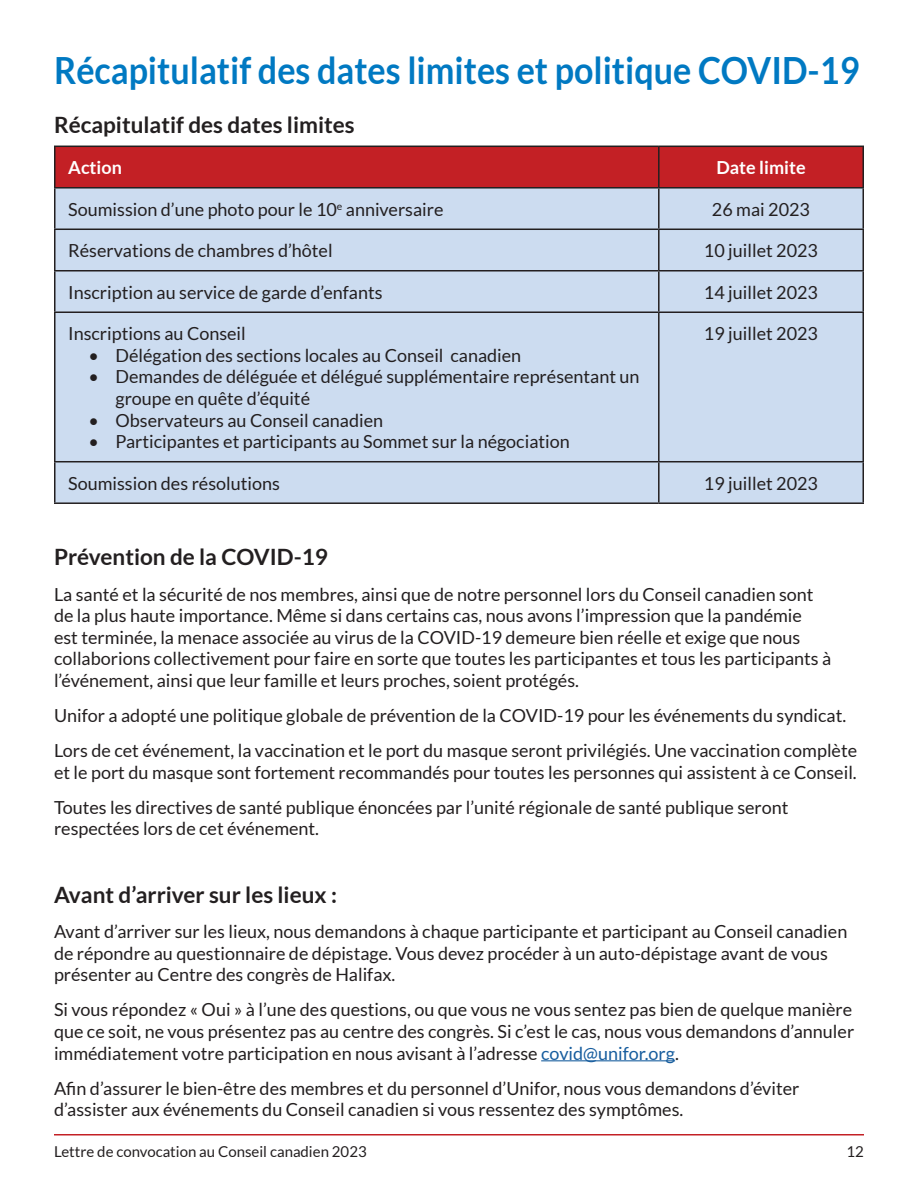
<style>
.page{position:relative;width:918px;height:1188px;background:#fff}
.page>*{position:absolute;margin:0;border:0;box-sizing:border-box;transform-origin:0 0}
.t1{font:700 37.5px "Lato";color:#0079c2;scale:.91 1}
.t2{font:700 22.5px "Lato";color:#231f20}
.t3{font:18px/21.6px "Lato";color:#231f20}
.t4{font:700 18px "Lato";color:#fff}
.t5{font:15px "Lato";color:#231f20}
.s1{color:#175d9e}
</style>
<div class="page">
<hr style="left:54px;top:1134px;width:810px;height:2px;background:#c32025">
<div style="left:55px;top:312px;width:604px;height:150px;background:#ccdcf0"></div>
<div style="left:55px;top:146px;width:604px;height:42px;background:#c32025"></div>
<div style="left:659px;top:146px;width:204px;height:42px;background:#c32025"></div>
<div style="left:55px;top:188px;width:604px;height:41px;background:#ccdcf0"></div>
<div style="left:659px;top:188px;width:204px;height:41px;background:#ccdcf0"></div>
<div style="left:55px;top:229px;width:604px;height:42px;background:#ccdcf0"></div>
<div style="left:659px;top:229px;width:204px;height:42px;background:#ccdcf0"></div>
<div style="left:55px;top:271px;width:604px;height:41px;background:#ccdcf0"></div>
<div style="left:659px;top:271px;width:204px;height:41px;background:#ccdcf0"></div>
<div style="left:659px;top:312px;width:204px;height:150px;background:#ccdcf0"></div>
<div style="left:55px;top:462px;width:604px;height:41px;background:#ccdcf0"></div>
<div style="left:659px;top:462px;width:204px;height:41px;background:#ccdcf0"></div>
<hr style="left:54px;top:146px;width:605px;height:1px;background:#231f20">
<hr style="left:54px;top:147px;width:2px;height:40px;background:#231f20">
<hr style="left:659px;top:146px;width:205px;height:1px;background:#231f20">
<hr style="left:658px;top:147px;width:2px;height:40px;background:#231f20">
<hr style="left:862px;top:147px;width:2px;height:40px;background:#231f20">
<hr style="left:54px;top:187px;width:605px;height:2px;background:#231f20">
<hr style="left:54px;top:189px;width:2px;height:40px;background:#231f20">
<hr style="left:659px;top:187px;width:205px;height:2px;background:#231f20">
<hr style="left:658px;top:189px;width:2px;height:40px;background:#231f20">
<hr style="left:862px;top:189px;width:2px;height:40px;background:#231f20">
<hr style="left:54px;top:229px;width:605px;height:1px;background:#231f20">
<hr style="left:54px;top:230px;width:2px;height:40px;background:#231f20">
<hr style="left:659px;top:229px;width:205px;height:1px;background:#231f20">
<hr style="left:658px;top:230px;width:2px;height:40px;background:#231f20">
<hr style="left:862px;top:230px;width:2px;height:40px;background:#231f20">
<hr style="left:54px;top:270px;width:605px;height:2px;background:#231f20">
<hr style="left:54px;top:272px;width:2px;height:39px;background:#231f20">
<hr style="left:659px;top:270px;width:205px;height:2px;background:#231f20">
<hr style="left:658px;top:272px;width:2px;height:39px;background:#231f20">
<hr style="left:862px;top:272px;width:2px;height:39px;background:#231f20">
<hr style="left:54px;top:311px;width:605px;height:2px;background:#231f20">
<hr style="left:54px;top:313px;width:2px;height:148px;background:#231f20">
<hr style="left:659px;top:311px;width:205px;height:2px;background:#231f20">
<hr style="left:658px;top:313px;width:2px;height:148px;background:#231f20">
<hr style="left:862px;top:313px;width:2px;height:148px;background:#231f20">
<hr style="left:54px;top:461px;width:605px;height:1px;background:#231f20">
<hr style="left:54px;top:462px;width:2px;height:40px;background:#231f20">
<hr style="left:659px;top:461px;width:205px;height:1px;background:#231f20">
<hr style="left:658px;top:462px;width:2px;height:40px;background:#231f20">
<hr style="left:862px;top:462px;width:2px;height:40px;background:#231f20">
<hr style="left:54px;top:502px;width:605px;height:2px;background:#231f20">
<hr style="left:659px;top:502px;width:205px;height:2px;background:#231f20">
<hr style="left:541px;top:1060px;width:134px;height:1px;background:#175d9e">
<h1 class="t1" style="left:54px;top:49px;width:887px">Récapitulatif des dates limites et politique COVID-19</h1>
<p class="t2" style="left:54px;top:112px;width:302px">Récapitulatif des dates limites</p>
<p class="t4" style="left:68px;top:157px;width:55px">Action</p>
<p class="t4" style="left:716px;top:157px;width:91px">Date limite</p>
<p class="t3" style="left:68px;top:198px;width:377px">Soumission d’une photo pour le 10<sup>e</sup> anniversaire</p>
<p class="t3" style="left:712px;top:198px;width:100px">26 mai 2023</p>
<p class="t3" style="left:68px;top:240px;width:266px">Réservations de chambres d’hôtel</p>
<p class="t3" style="left:704px;top:240px;width:116px">10 juillet 2023</p>
<p class="t3" style="left:68px;top:281px;width:316px">Inscription au service de garde d’enfants</p>
<p class="t3" style="left:704px;top:281px;width:116px">14 juillet 2023</p>
<p class="t3" style="left:68px;top:323px;width:179px">Inscriptions au Conseil</p>
<p class="t3" style="left:88px;top:344px;width:434px">• Délégation des sections locales au Conseil canadien</p>
<p class="t3" style="left:115px;top:366px;width:526px;text-indent:-27px">• Demandes de déléguée et délégué supplémentaire représentant un groupe en quête d’équité</p>
<p class="t3" style="left:88px;top:409px;width:296px">• Observateurs au Conseil canadien</p>
<p class="t3" style="left:88px;top:431px;width:483px">• Participantes et participants au Sommet sur la négociation</p>
<p class="t3" style="left:704px;top:323px;width:116px">19 juillet 2023</p>
<p class="t3" style="left:68px;top:472px;width:213px">Soumission des résolutions</p>
<p class="t3" style="left:704px;top:472px;width:116px">19 juillet 2023</p>
<p class="t2" style="left:54px;top:544px;width:275px">Prévention de la COVID-19</p>
<p class="t3" style="left:54px;top:583px;width:779px">La santé et la sécurité de nos membres, ainsi que de notre personnel lors du Conseil canadien sont de la plus haute importance. Même si dans certains cas, nous avons l’impression que la pandémie<br>est terminée, la menace associée au virus de la COVID-19 demeure bien réelle et exige que nous collaborions collectivement pour faire en sorte que toutes les participantes et tous les participants à l’événement, ainsi que leur famille et leurs proches, soient protégés.</p>
<p class="t3" style="left:54px;top:705px;width:794px">Unifor a adopté une politique globale de prévention de la COVID-19 pour les événements du syndicat.</p>
<p class="t3" style="left:54px;top:740px;width:805px">Lors de cet événement, la vaccination et le port du masque seront privilégiés. Une vaccination complète et le port du masque sont fortement recommandés pour toutes les personnes qui assistent à ce Conseil.</p>
<p class="t3" style="left:54px;top:796px;width:736px">Toutes les directives de santé publique énoncées par l’unité régionale de santé publique seront respectées lors de cet événement.</p>
<p class="t2" style="left:54px;top:882px;width:285px">Avant d’arriver sur les lieux :</p>
<p class="t3" style="left:54px;top:921px;width:795px">Avant d’arriver sur les lieux, nous demandons à chaque participante et participant au Conseil canadien de répondre au questionnaire de dépistage. Vous devez procéder à un auto-dépistage avant de vous présenter au Centre des congrès de Halifax.</p>
<p class="t3" style="left:54px;top:999px;width:802px;text-align:justify">Si vous répondez « Oui » à l’une des questions, ou que vous ne vous sentez pas bien de quelque manière que ce soit, ne vous présentez pas au centre des congrès. Si c’est le cas, nous vous demandons d’annuler immédiatement votre participation en nous avisant à l’adresse <span class="s1">covid@unifor.org</span>.</p>
<p class="t3" style="left:54px;top:1077px;width:747px">Afin d’assurer le bien-être des membres et du personnel d’Unifor, nous vous demandons d’éviter d’assister aux événements du Conseil canadien si vous ressentez des symptômes.</p>
<p class="t5" style="left:847px;top:1143px;width:19px">12</p>
<p class="t5" style="left:54px;top:1143px;width:314px">Lettre de convocation au Conseil canadien 2023</p>
</div>
